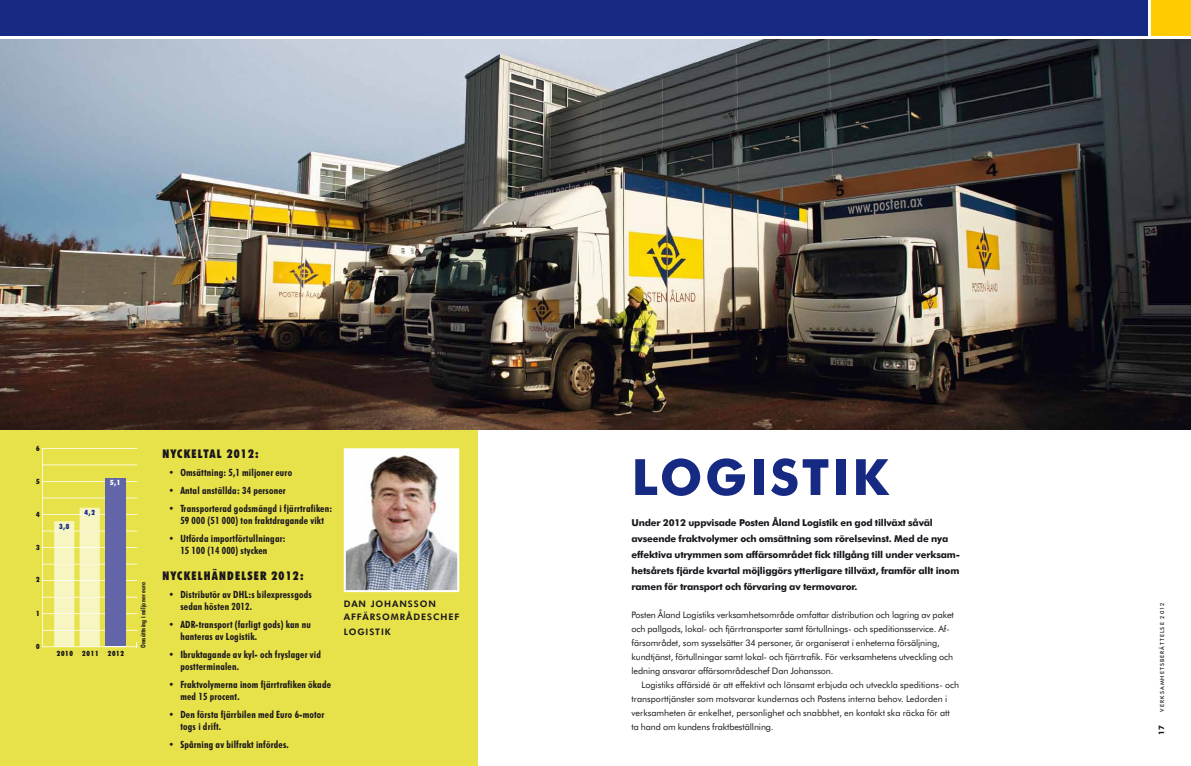
<style>
.page{position:relative;width:1191px;height:766px;background:#fff}
.page>*{position:absolute;margin:0;border:0;box-sizing:border-box;transform-origin:0 0}
.t1{font:700 50px "Futura BT";letter-spacing:.05em;color:#162983}
.t2{font:900 condensed 12px "Futura BT";letter-spacing:.1em;color:#1a171c}
.t3{font:700 condensed 10px/12px "Futura BT";letter-spacing:.02em;color:#1a171c}
.t4{font:700 9.5px/16px "Futura BT";letter-spacing:-.02em;color:#1a171c}
.t5{font:9px/14px "Futura BT";letter-spacing:-.01em;color:#1a171c}
.t6{font:800 9px/13px "Futura BT";letter-spacing:.1em;color:#1a171c}
.t7{font:700 7.5px "Futura BT";color:#1a171c}
.t8{font:900 condensed 7.2px "Futura BT";letter-spacing:.1em;color:#1a171c}
.t9{font:900 condensed 7.2px "Futura BT";color:#162983}
.t10{font:900 condensed 7.2px "Futura BT";color:#fff}
.t11{font:700 condensed 6.6px "Futura BT";letter-spacing:.02em;color:#1a171c}
.t12{font:500 5.5px "Futura BT";letter-spacing:.2em;color:#1a171c}
</style>
<div class="page">
<div style="left:0;top:0;width:1191px;height:37px;background:#162983"></div>
<div style="left:1148px;top:0;width:43px;height:38px;background:#fecc00"></div>
<hr style="left:1148px;top:0;width:2px;height:765px;background:#fff">
<img style="left:34px;top:765px;width:419px;height:1px">
<div style="left:0;top:420px;width:478px;height:345px;background:#e8e24a"></div>
<img style="left:0;top:39px;width:1191px;height:390px">
<hr style="left:0;top:37px;width:1191px;height:2px;background:#fff">
<img style="left:344px;top:448px;width:115px;height:144px">
<hr style="left:42px;top:448px;width:1px;height:198px;background:#fff">
<hr style="left:42px;top:646px;width:95px;height:1px;background:#fff">
<hr style="left:42px;top:613px;width:95px;height:1px;background:#fff">
<hr style="left:42px;top:580px;width:95px;height:1px;background:#fff">
<hr style="left:42px;top:547px;width:95px;height:1px;background:#fff">
<hr style="left:42px;top:514px;width:95px;height:1px;background:#fff">
<hr style="left:42px;top:481px;width:95px;height:1px;background:#fff">
<hr style="left:42px;top:448px;width:95px;height:1px;background:#fff">
<hr style="left:42px;top:629px;width:95px;height:1px;background:#fff">
<hr style="left:42px;top:596px;width:95px;height:1px;background:#fff">
<hr style="left:42px;top:563px;width:95px;height:1px;background:#fff">
<hr style="left:42px;top:530px;width:95px;height:1px;background:#fff">
<hr style="left:42px;top:497px;width:95px;height:1px;background:#fff">
<hr style="left:42px;top:464px;width:95px;height:1px;background:#fff">
<svg style="left:54px;top:521px;width:20px;height:126px;background:#f6f4c1"></svg>
<svg style="left:80px;top:478px;width:45px;height:169px"></svg>
<p class="t8" style="left:36px;top:444px;width:5px">6</p>
<p class="t8" style="left:36px;top:476px;width:5px">5</p>
<p class="t8" style="left:36px;top:509px;width:5px">4</p>
<p class="t8" style="left:36px;top:542px;width:5px">3</p>
<p class="t8" style="left:36px;top:575px;width:5px">2</p>
<p class="t8" style="left:36px;top:608px;width:5px">1</p>
<p class="t8" style="left:36px;top:642px;width:5px">0</p>
<p class="t9" style="left:59px;top:521px;width:12px">3,8</p>
<p class="t9" style="left:85px;top:508px;width:12px">4,2</p>
<p class="t10" style="left:110px;top:478px;width:12px">5,1</p>
<p class="t8" style="left:57px;top:648px;width:18px">2010</p>
<p class="t8" style="left:82px;top:648px;width:18px">2011</p>
<p class="t8" style="left:108px;top:648px;width:18px">2012</p>
<p class="t11" style="left:139px;top:647px;width:67px;rotate:-90deg">Omsättning i miljoner euro</p>
<h2 class="t2" style="left:162px;top:446px;width:98px">NYCKELTAL 2012:</h2>
<p class="t3" style="left:168px;top:466px;width:125px">• Omsättning: 5,1 miljoner euro</p>
<p class="t3" style="left:168px;top:484px;width:119px">• Antal anställda: 34 personer</p>
<p class="t3" style="left:168px;top:502px;width:165px;text-align:center">• Transporterad godsmängd i fjärrtrafiken:<br>59 000 (51 000) ton fraktdragande vikt</p>
<p class="t3" style="left:180px;top:532px;width:107px;text-indent:-12px">• Utförda importförtullningar:<br>15 100 (14 000) stycken</p>
<h2 class="t2" style="left:162px;top:568px;width:143px">NYCKELhäNdELsEr 2012:</h2>
<p class="t3" style="left:180px;top:588px;width:133px;text-indent:-12px">• Distributör av DHL:s bilexpressgods sedan hösten 2012.</p>
<p class="t3" style="left:180px;top:618px;width:132px;text-indent:-12px">• ADR-transport (farligt gods) kan nu hanteras av Logistik.</p>
<p class="t3" style="left:180px;top:648px;width:142px;text-indent:-12px">• Ibruktagande av kyl- och fryslager vid postterminalen.</p>
<p class="t3" style="left:180px;top:678px;width:152px;text-indent:-12px">• Fraktvolymerna inom fjärrtrafiken ökade med 15 procent.</p>
<p class="t3" style="left:180px;top:708px;width:146px;text-indent:-12px">• Den första fjärrbilen med Euro 6-motor togs i drift.</p>
<p class="t3" style="left:168px;top:738px;width:122px">• Spårning av bilfrakt infördes.</p>
<p class="t6" style="left:344px;top:597px;width:117px">DAN JOHANSSON<br>AFFÄRSOMRÅDESCHEF</p>
<p class="t6" style="left:344px;top:625px;width:48px">LOGISTIK</p>
<h1 class="t1" style="left:631px;top:446px;width:258px">LOGISTIK</h1>
<p class="t4" style="left:631px;top:514px;width:330px">Under 2012 uppvisade Posten Åland Logistik en god tillväxt såväl avseende fraktvolymer och omsättning som rörelsevinst. Med de nya effektiva utrymmen som affärsområdet fick tillgång till under verksam&shy;hetsårets fjärde kvartal möjliggörs ytterligare tillväxt, framför allt inom ramen för transport och förvaring av termovaror.</p>
<p class="t5" style="left:631px;top:607px;width:324px">Posten Åland Logistiks verksamhetsområde omfattar distribution och lagring av paket och pallgods, lokal- och fjärrtransporter samt förtullnings- och speditionsservice. Af&shy;färsområdet, som sysselsätter 34 personer, är organiserat i enheterna försäljning, kundtjänst, förtullningar samt lokal- och fjärrtrafik. För verksamhetens utveckling och ledning ansvarar affärsområdeschef Dan Johansson.</p>
<p class="t5" style="left:631px;top:677px;width:329px;text-indent:10px">Logistiks affärsidé är att effektivt och lönsamt erbjuda och utveckla speditions- och transporttjänster som motsvarar kundernas och Postens interna behov. Ledorden i verksamheten är enkelhet, personlighet och snabbhet, en kontakt ska räcka för att ta hand om kundens fraktbeställning.</p>
<p class="t12" style="left:1158px;top:711px;width:111px;rotate:-90deg">VERKSAMHETSBERÄTTELSE 2012</p>
<p class="t7" style="left:1156px;top:734px;width:11px;rotate:-90deg">17</p>
</div>
